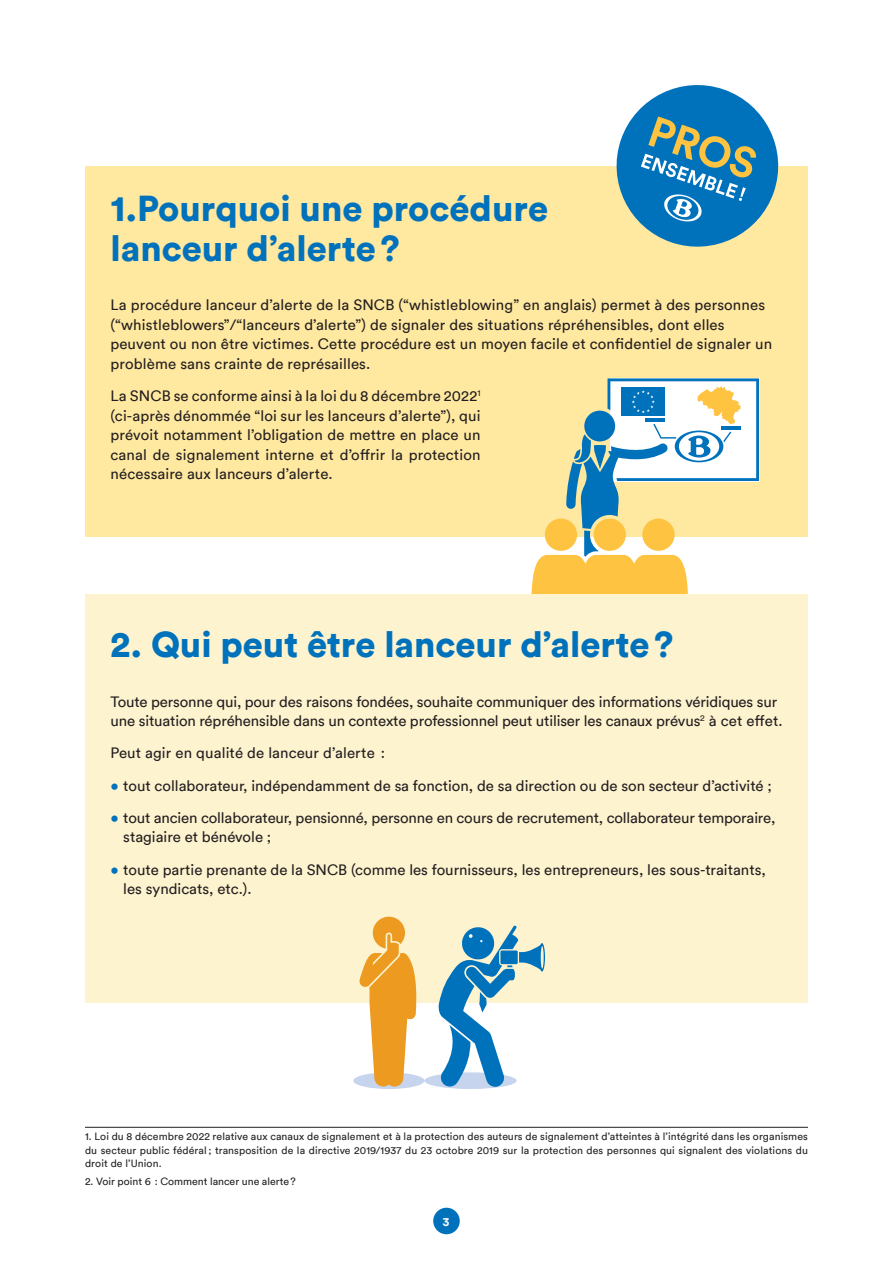
<style>
.page{position:relative;width:893px;height:1263px;background:#fff}
.page>*{position:absolute;margin:0;border:0;box-sizing:border-box;transform-origin:0 0}
.t1{font:900 36px/40.5px "Circular";color:#0072bc}
.t2{font:15px/19.5px "Circular";color:#231f20}
.t3{font:700 12px "Circular";color:#fff}
.t4{font:10.5px/13.5px "Circular";letter-spacing:.01em;color:#231f20;text-align:justify}
.s1{color:#0072bc}
</style>
<div class="page">
<div style="left:433px;top:1208px;width:27px;height:26px;background:#0072bc;border-radius:50%"></div>
<div style="left:85px;top:166px;width:723px;height:370px;background:#ffe8a0"></div>
<svg style="left:531px;top:378px;width:228px;height:216px"></svg>
<div style="left:85px;top:594px;width:723px;height:409px;background:#fef3cf"></div>
<hr style="left:85px;top:1127px;width:723px;height:1px;background:#231f20">
<div style="left:424px;top:1072px;width:93px;height:17px;background:#c6d5ed;border-radius:50%"></div>
<svg style="left:438px;top:925px;width:107px;height:162px"></svg>
<div style="left:353px;top:1072px;width:71px;height:17px;background:#c6d5ed;border-radius:50%"></div>
<svg style="left:359px;top:917px;width:59px;height:170px"></svg>
<svg style="left:616px;top:85px;width:163px;height:162px"></svg>
<h1 class="t1" style="left:111px;top:187px;width:439px">1.Pourquoi une procédure lanceur d’alerte?</h1>
<p class="t2" style="left:111px;top:295px;width:663px">La procédure lanceur d’alerte de la SNCB (“whistleblowing” en anglais) permet à des personnes (“whistleblowers”/“lanceurs d’alerte”) de signaler des situations répréhensibles, dont elles peuvent ou non être victimes. Cette procédure est un moyen facile et confidentiel de signaler un problème sans crainte de représailles.</p>
<p class="t2" style="left:111px;top:386px;width:371px;text-align:justify">La SNCB se conforme ainsi à la loi du 8 décembre 2022<sup>1 </sup>(ci-après dénommée “loi sur les lanceurs d’alerte”), qui prévoit notamment l’obligation de mettre en place un canal de signalement interne et d’offrir la protection nécessaire aux lanceurs d’alerte.</p>
<h1 class="t1" style="left:111px;top:624px;width:565px">2. Qui peut être lanceur d’alerte?</h1>
<p class="t2" style="left:111px;top:691px;width:674px">Toute personne qui, pour des raisons fondées, souhaite communiquer des informations véridiques sur une situation répréhensible dans un contexte professionnel peut utiliser les canaux prévus<sup>2</sup> à cet effet.</p>
<p class="t2" style="left:111px;top:743px;width:276px">Peut agir en qualité de lanceur d’alerte :</p>
<p class="t2" style="left:111px;top:775px;width:663px"><span class="s1">•</span> tout collaborateur, indépendamment de sa fonction, de sa direction ou de son secteur d’activité ;</p>
<p class="t2" style="left:123px;top:808px;width:654px;text-indent:-13px"><span class="s1">•</span> tout ancien collaborateur, pensionné, personne en cours de recrutement, collaborateur temporaire, stagiaire et bénévole ;</p>
<p class="t2" style="left:123px;top:859px;width:644px;text-indent:-13px"><span class="s1">•</span> toute partie prenante de la SNCB (comme les fournisseurs, les entrepreneurs, les sous-traitants, les syndicats, etc.).</p>
<p class="t4" style="left:85px;top:1130px;width:724px">1. Loi du 8 décembre 2022 relative aux canaux de signalement et à la protection des auteurs de signalement d’atteintes à l’intégrité dans les organismes du secteur public fédéral; transposition de la directive 2019/1937 du 23 octobre 2019 sur la protection des personnes qui signalent des violations du droit de l’Union.</p>
<p class="t4" style="left:85px;top:1174px;width:212px">2. Voir point 6 : Comment lancer une alerte?</p>
<p class="t3" style="left:443px;top:1214px;width:8px">3</p>
</div>
